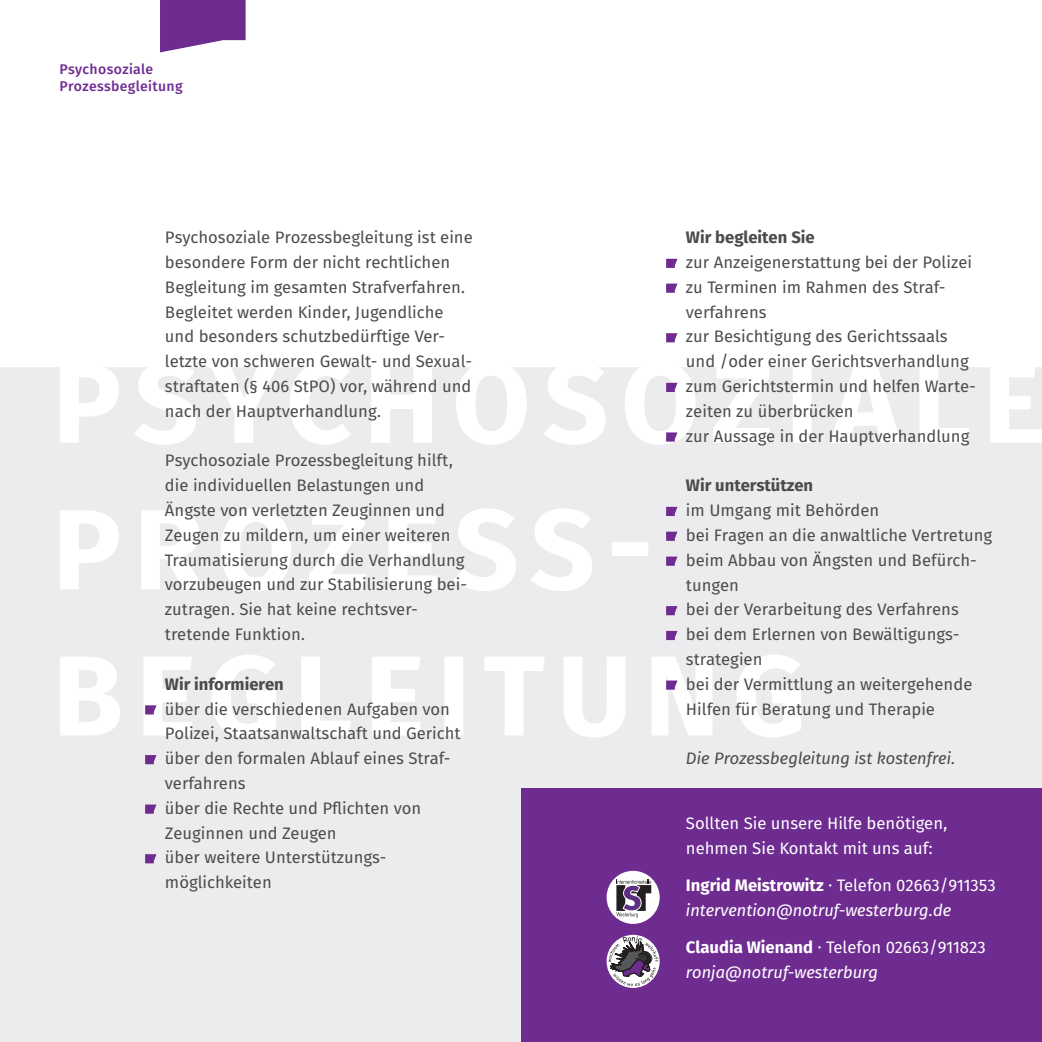
<style>
.page{position:relative;width:1042px;height:1042px;background:#fff}
.page>*{position:absolute;margin:0;border:0;box-sizing:border-box;transform-origin:0 0}
.t1{font:16.62px/24.8px "Fira Sans OT";color:#4b4c4d}
.t2{font:italic 16.62px/24.8px "Fira Sans OT";color:#fff}
.t3{font:16.62px/24.8px "Fira Sans OT";color:#fff}
.t4{font:700 16.62px "Fira Sans OT";color:#4b4c4d}
.t5{font:italic 16.62px "Fira Sans OT";color:#4b4c4d}
.t6{font:14px/17.5px "Fira Sans OT Medium";letter-spacing:.025em;color:#6e2c91}
.s1{font-weight:700;font-style:normal}
.s2{font-style:normal}
</style>
<div class="page">
<div style="left:0;top:367px;width:1042px;height:675px;background:#ececee"></div>
<svg style="left:60px;top:654px;width:741px;height:83px;fill:#ececee"></svg>
<svg style="left:60px;top:508px;width:588px;height:83px;fill:#ececee"></svg>
<svg style="left:60px;top:367px;width:982px;height:78px;fill:#ececee"></svg>
<svg style="left:160px;top:0;width:86px;height:52px"></svg>
<svg style="left:145px;top:705px;width:11px;height:9px"></svg>
<div style="left:521px;top:789px;width:521px;height:253px;background:#6e2c91"></div>
<svg style="left:606px;top:935px;width:54px;height:53px"></svg>
<svg style="left:608px;top:936px;width:50px;height:50px"></svg>
<div style="left:606px;top:871px;width:54px;height:53px;background:#fff;border-radius:50%"></div>
<svg style="left:616px;top:879px;width:35px;height:38px"></svg>
<svg style="left:145px;top:804px;width:11px;height:10px"></svg>
<svg style="left:145px;top:854px;width:11px;height:9px"></svg>
<svg style="left:666px;top:259px;width:11px;height:9px"></svg>
<svg style="left:666px;top:284px;width:11px;height:9px"></svg>
<svg style="left:666px;top:333px;width:11px;height:9px"></svg>
<svg style="left:666px;top:383px;width:11px;height:9px"></svg>
<svg style="left:666px;top:432px;width:11px;height:9px"></svg>
<svg style="left:666px;top:507px;width:11px;height:9px"></svg>
<svg style="left:666px;top:532px;width:11px;height:9px"></svg>
<svg style="left:666px;top:556px;width:11px;height:10px"></svg>
<svg style="left:666px;top:606px;width:11px;height:9px"></svg>
<svg style="left:666px;top:631px;width:11px;height:9px"></svg>
<svg style="left:666px;top:680px;width:11px;height:10px"></svg>
<svg style="left:145px;top:755px;width:11px;height:9px"></svg>
<p class="t6" style="left:60px;top:61px;width:125px">Psychosoziale<br>Prozessbegleitung</p>
<p class="t1" style="left:165px;top:226px;width:309px">Psychosoziale Prozessbegleitung ist eine besondere Form der nicht rechtlichen Begleitung im gesamten Strafverfahren.<br>Begleitet werden Kinder, Jugendliche und besonders schutzbedürftige Ver&shy;letzte von schweren Gewalt- und Sexual&shy;straftaten (§ 406 StPO) vor, während und nach der Hauptverhandlung.</p>
<p class="t1" style="left:165px;top:449px;width:304px">Psychosoziale Prozessbegleitung hilft, die individuellen Belastungen und Ängste von verletzten Zeuginnen und Zeugen zu mildern, um einer weiteren Traumatisierung durch die Verhandlung vorzubeugen und zur Stabilisierung bei&shy;zutragen. Sie hat keine rechtsver&shy;tretende Funktion.</p>
<p class="t4" style="left:165px;top:672px;width:120px">Wir informieren</p>
<p class="t1" style="left:165px;top:697px;width:297px">über die verschiedenen Aufgaben von<br>Polizei, Staatsanwaltschaft und Gericht über den formalen Ablauf eines Straf&shy;verfahrens<br>über die Rechte und Pflichten von<br>Zeuginnen und Zeugen<br>über weitere Unterstützungs&shy;möglichkeiten</p>
<p class="t4" style="left:686px;top:226px;width:130px">Wir begleiten Sie</p>
<p class="t1" style="left:686px;top:251px;width:291px">zur Anzeigenerstattung bei der Polizei zu Terminen im Rahmen des Straf&shy;verfahrens<br>zur Besichtigung des Gerichtssaals und /oder einer Gerichtsverhandlung zum Gerichtstermin und helfen Warte&shy;zeiten zu überbrücken<br>zur Aussage in der Hauptverhandlung</p>
<p class="t4" style="left:686px;top:474px;width:129px">Wir unterstützen</p>
<p class="t1" style="left:686px;top:499px;width:308px">im Umgang mit Behörden<br>bei Fragen an die anwaltliche Vertretung beim Abbau von Ängsten und Befürch&shy;tungen<br>bei der Verarbeitung des Verfahrens<br>bei dem Erlernen von Bewältigungs&shy;strategien<br>bei der Vermittlung an weitergehende<br>Hilfen für Beratung und Therapie</p>
<p class="t5" style="left:686px;top:747px;width:271px">Die Prozessbegleitung ist kostenfrei.</p>
<p class="t3" style="left:686px;top:812px;width:263px">Sollten Sie unsere Hilfe benötigen, nehmen Sie Kontakt mit uns auf:</p>
<p class="t2" style="left:686px;top:874px;width:311px"><span class="s1">Ingrid Meistrowitz</span> <span class="s2">· Telefon 02663/911353 </span>intervention@notruf-westerburg.de</p>
<p class="t2" style="left:686px;top:936px;width:301px"><span class="s1">Claudia Wienand</span> <span class="s2">· Telefon 02663/911823 </span>ronja@notruf-westerburg</p>
</div>
